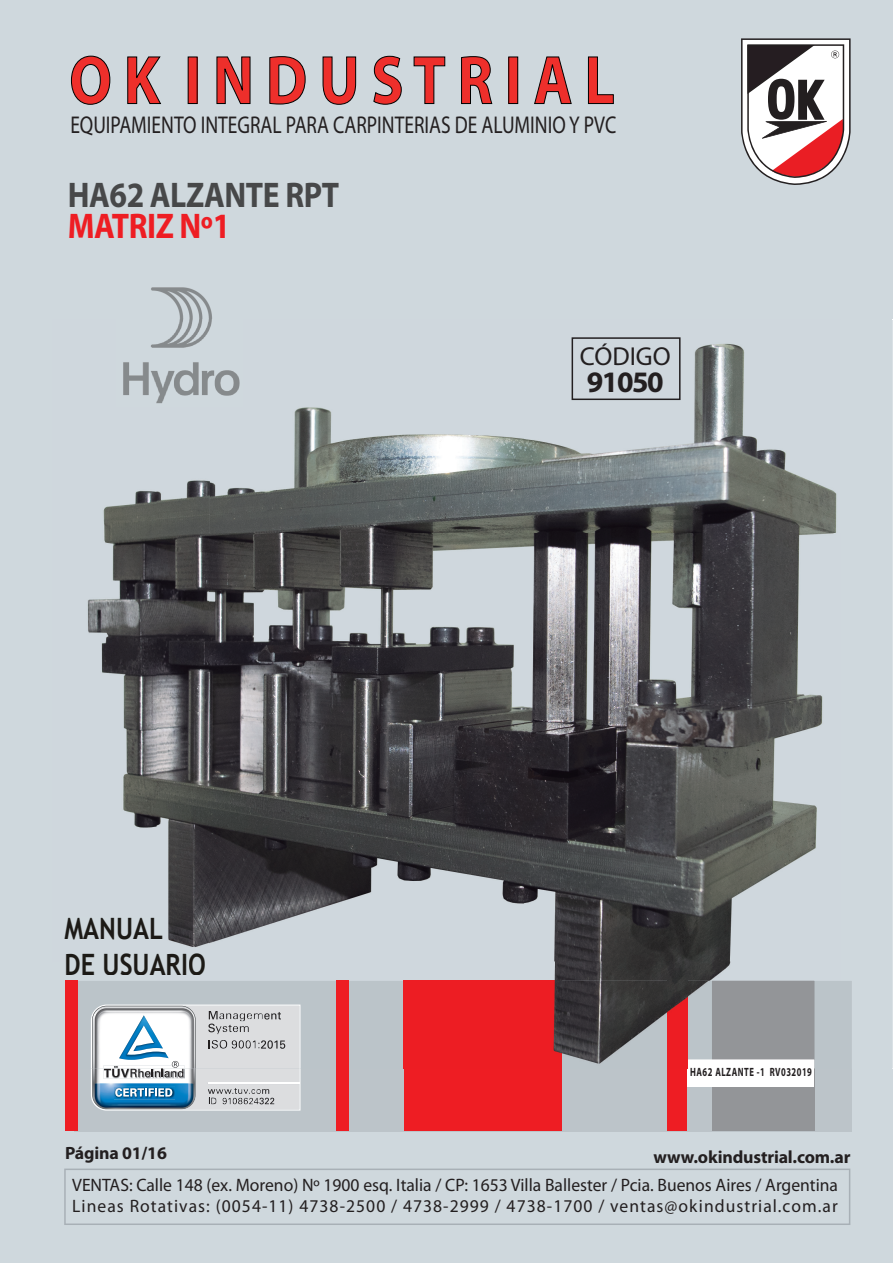
<style>
.page{position:relative;width:893px;height:1263px;background:#cfd8dd}
.page>*{position:absolute;margin:0;border:0;box-sizing:border-box;transform-origin:0 0}
.t1{font:700 69.15px "Myriad Pro";color:#ee2f2b;scale:.86 1}
.t2{font:700 35.7px "Myriad Pro";letter-spacing:-.015em;color:#474849;scale:.89 1}
.t3{font:700 35.7px "Myriad Pro";letter-spacing:-.015em;color:#ee1d23;scale:.89 1}
.t4{font:700 29.85px "Myriad Pro";letter-spacing:-.05em;color:#231f20}
.t5{font:700 29.4px/35.2px "Trebuchet MS";color:#1c1a16;scale:.86 1}
.t6{font:26.1px "Myriad Pro";color:#231f20}
.t7{font:24.3px "Myriad Pro";color:#231f20;scale:.8 1}
.t8{font:18px/21.6px "Myriad Pro";color:#231f20}
.t9{font:700 17.85px "Myriad Pro";letter-spacing:-.01em;color:#231f20}
.t10{font:700 12px "Myriad Pro";letter-spacing:.06em;color:#231f20;scale:.71 1}
</style>
<div class="page">
<div style="left:74px;top:981px;width:777px;height:150px;background:#bcc4c9"></div>
<svg style="left:71px;top:55px;width:40px;height:50px"></svg>
<svg style="left:127px;top:56px;width:34px;height:48px"></svg>
<svg style="left:216px;top:56px;width:35px;height:49px"></svg>
<svg style="left:269px;top:56px;width:37px;height:49px"></svg>
<svg style="left:322px;top:56px;width:34px;height:49px"></svg>
<svg style="left:373px;top:56px;width:29px;height:49px"></svg>
<svg style="left:413px;top:56px;width:32px;height:48px"></svg>
<svg style="left:461px;top:56px;width:32px;height:48px"></svg>
<div style="left:508px;top:57px;width:10px;height:47px;border:1px solid #000"></div>
<svg style="left:534px;top:56px;width:38px;height:48px"></svg>
<svg style="left:588px;top:56px;width:26px;height:48px"></svg>
<svg style="left:64px;top:1169px;width:786px;height:56px"></svg>
<div style="left:712px;top:981px;width:102px;height:150px;background:#939598"></div>
<div style="left:66px;top:981px;width:12px;height:150px;background:#ee1d23"></div>
<div style="left:337px;top:981px;width:12px;height:150px;background:#ee1d23"></div>
<div style="left:404px;top:981px;width:157px;height:150px;background:#ee1d23"></div>
<svg style="left:741px;top:38px;width:109px;height:147px;background:#b8a2a4"></svg>
<div style="left:677px;top:1060px;width:137px;height:27px;background:#fff"></div>
<div style="left:668px;top:981px;width:19px;height:150px;background:#ee1d23"></div>
<img style="left:151px;top:287px;width:61px;height:117px">
<img style="left:851px;top:320px;width:42px;height:748px">
<img style="left:65px;top:320px;width:92px;height:695px">
<img style="left:209px;top:320px;width:628px;height:661px">
<img style="left:157px;top:406px;width:53px;height:575px">
<img style="left:65px;top:1015px;width:1px;height:53px">
<img style="left:66px;top:981px;width:749px;height:87px">
<img style="left:712px;top:981px;width:102px;height:79px">
<img style="left:91px;top:1005px;width:209px;height:56px">
<img style="left:196px;top:1006px;width:103px;height:55px">
<img style="left:92px;top:1006px;width:104px;height:55px">
<svg style="left:91px;top:1061px;width:209px;height:50px;background:#adbfcc"></svg>
<img style="left:119px;top:1015px;width:50px;height:45px">
<svg style="left:264px;top:1012px;width:17px;height:8px"></svg>
<svg style="left:208px;top:1011px;width:10px;height:21px"></svg>
<svg style="left:261px;top:1040px;width:24px;height:9px"></svg>
<img style="left:337px;top:981px;width:12px;height:87px">
<img style="left:404px;top:981px;width:157px;height:87px">
<img style="left:687px;top:1060px;width:127px;height:8px">
<img style="left:691px;top:1067px;width:121px;height:1px">
<img style="left:668px;top:981px;width:19px;height:87px">
<img style="left:65px;top:918px;width:98px;height:22px">
<img style="left:66px;top:953px;width:139px;height:22px">
<img style="left:219px;top:1013px;width:19px;height:7px">
<div style="left:571px;top:337px;width:109px;height:63px;border:2px solid #231f20"></div>
<h1 class="t1" style="left:69px;top:35px;width:636px">O K I N D U S T R I A L</h1>
<h3 class="t7" style="left:70px;top:110px;width:684px">EQUIPAMIENTO INTEGRAL PARA CARPINTERIAS DE ALUMINIO Y PVC</h3>
<h2 class="t2" style="left:68px;top:172px;width:306px">HA62 ALZANTE RPT</h2>
<h2 class="t3" style="left:68px;top:203px;width:184px">MATRIZ Nº1</h2>
<h3 class="t5" style="left:64px;top:911px;width:166px">MANUAL<br>DE USUARIO</h3>
<h3 class="t6" style="left:580px;top:340px;width:92px">CÓDIGO</h3>
<h3 class="t4" style="left:587px;top:363px;width:78px">91050</h3>
<p class="t10" style="left:690px;top:1064px;width:173px">HA62 ALZANTE 1 RV032019</p>
<p class="t10" style="left:757px;top:1064px;width:5px">-</p>
<p class="t9" style="left:65px;top:1142px;width:103px">Página 01/16</p>
<p class="t9" style="left:653px;top:1145px;width:198px">www.okindustrial.com.ar</p>
<p class="t8" style="left:72px;top:1174px;width:767px">VENTAS: Calle 148 (ex. Moreno) Nº 1900 esq. Italia / CP: 1653 Villa Ballester / Pcia. Buenos Aires / Argentina<br>Lineas Rotativas: (0054-11) 4738-2500 / 4738-2999 / 4738-1700 / ventas@okindustrial.com.ar</p>
</div>
